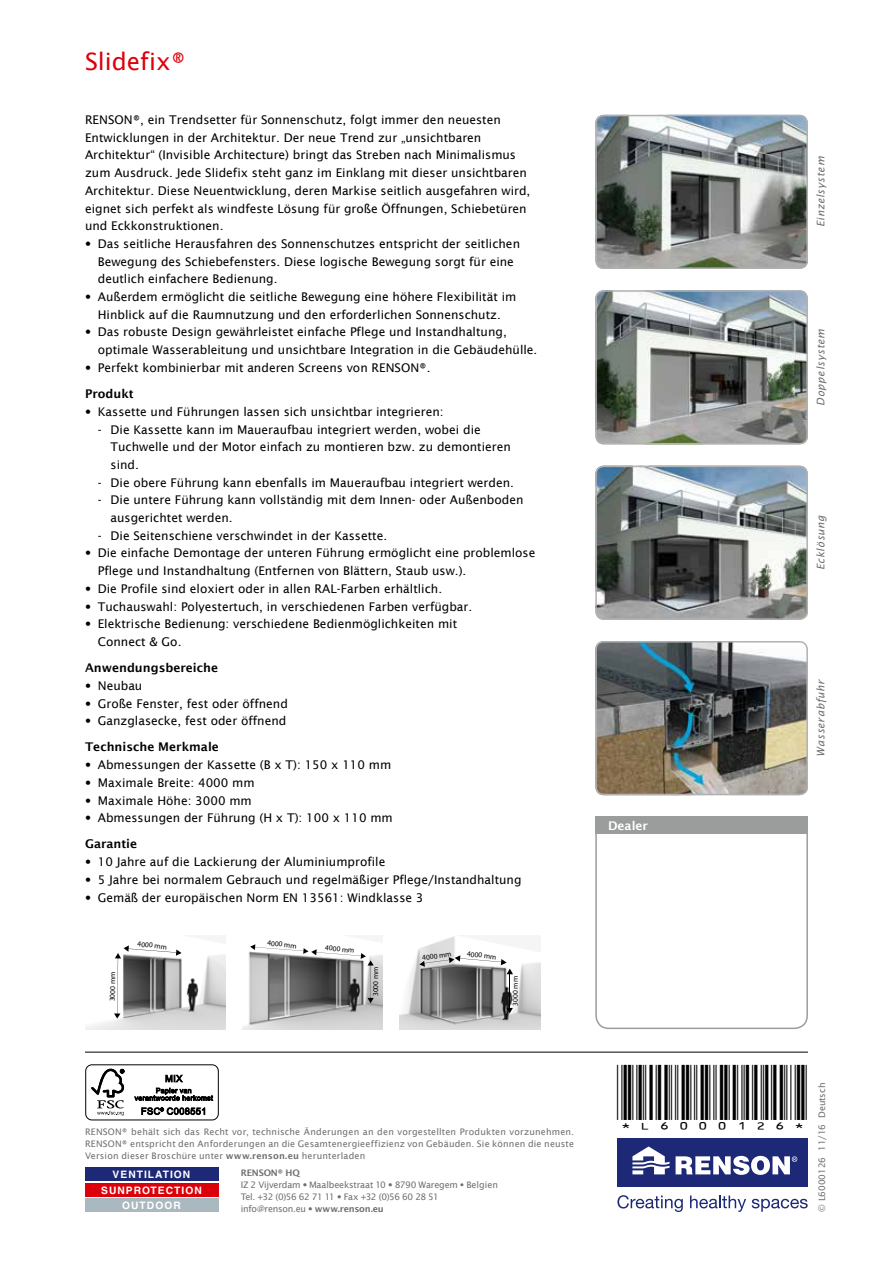
<style>
.page{position:relative;width:893px;height:1263px;background:#fff}
.page>*{position:absolute;margin:0;border:0;box-sizing:border-box;transform-origin:0 0}
.t1{font:24px "Lucida Sans";color:#dc000b}
.t2{font:18px "ID Automation HC39 M";letter-spacing:.1em;color:#000}
.t3{font:12px/17.7px "Lucida Sans";color:#000}
.t4{font:600 12px "Lucida Sans";color:#000}
.t5{font:600 12px "Lucida Sans";color:#fff}
.t6{font:italic 10.5px "Lucida Sans";letter-spacing:.055em;color:#6e6e6d}
.t7{font:700 10.2px/15.8px "Helvetica LT Std";letter-spacing:.1em;color:#fff;text-align:center}
.t8{font:9px/12px "Lucida Sans";color:#6e6e6d;text-align:justify}
.t9{font:9px/12px "Lucida Sans";letter-spacing:-.02em;color:#6e6e6d}
.t10{font:7.5px "Myriad Pro";color:#000}
.s1{font-family:"Helvetica Neue LT Std"}
.s2{font-weight:600}
.s3{font-family:"Helvetica LT Std";font-weight:700}
</style>
<div class="page">
<div style="left:595px;top:816px;width:213px;height:213px;border:2px solid #9b9c9c;border-radius:13px"></div>
<hr style="left:85px;top:1052px;width:723px;height:1px;background:#000">
<div style="left:617px;top:1138px;width:191px;height:49px;background:#1d2977"></div>
<svg style="left:632px;top:1146px;width:37px;height:28px"></svg>
<svg style="left:676px;top:1156px;width:121px;height:19px"></svg>
<svg style="left:617px;top:1195px;width:66px;height:17px"></svg>
<svg style="left:690px;top:1195px;width:56px;height:17px"></svg>
<svg style="left:752px;top:1199px;width:56px;height:13px"></svg>
<div style="left:85px;top:1167px;width:134px;height:13px;background:#1d2977"></div>
<div style="left:85px;top:1183px;width:134px;height:13px;background:#dc000b"></div>
<div style="left:85px;top:1198px;width:134px;height:14px;background:#aab8c0"></div>
<img style="left:242px;top:935px;width:141px;height:94px">
<svg style="left:250px;top:944px;width:124px;height:21px"></svg>
<svg style="left:367px;top:998px;width:7px;height:5px"></svg>
<img style="left:85px;top:935px;width:140px;height:94px">
<svg style="left:114px;top:945px;width:68px;height:73px"></svg>
<img style="left:400px;top:935px;width:140px;height:94px">
<svg style="left:506px;top:1008px;width:7px;height:5px"></svg>
<svg style="left:419px;top:955px;width:94px;height:19px"></svg>
<hr style="left:370px;top:963px;width:1px;height:39px;background:#000">
<hr style="left:510px;top:971px;width:1px;height:41px;background:#000">
<img style="left:598px;top:115px;width:210px;height:151px">
<div style="left:595px;top:115px;width:213px;height:154px;border:2px solid #b1b1b2;border-radius:8px"></div>
<img style="left:598px;top:644px;width:210px;height:151px">
<div style="left:595px;top:641px;width:213px;height:154px;border:2px solid #b1b1b2;border-radius:8px"></div>
<img style="left:598px;top:466px;width:210px;height:151px">
<div style="left:595px;top:466px;width:213px;height:154px;border:2px solid #b1b1b2;border-radius:8px"></div>
<img style="left:598px;top:293px;width:210px;height:151px">
<div style="left:595px;top:290px;width:213px;height:154px;border:2px solid #b1b1b2;border-radius:8px"></div>
<div style="left:85px;top:1064px;width:134px;height:56px;border:1px solid #000;border-radius:6px"></div>
<svg style="left:91px;top:1069px;width:33px;height:46px"></svg>
<svg style="left:134px;top:1074px;width:79px;height:27px"></svg>
<svg style="left:141px;top:1107px;width:64px;height:8px"></svg>
<div style="left:595px;top:816px;width:213px;height:17px;background:#9b9c9c"></div>
<h1 class="t1" style="left:85px;top:47px;width:102px">Slidefix®</h1>
<p class="t3" style="left:85px;top:111px;width:447px">RENSON®, ein Trendsetter für Sonnenschutz, folgt immer den neuesten Entwicklungen in der Architektur. Der neue Trend zur „unsichtbaren Architektur“ (Invisible Architecture) bringt das Streben nach Minimalismus zum Ausdruck. Jede Slidefix steht ganz im Einklang mit dieser unsichtbaren Architektur. Diese Neuentwicklung, deren Markise seitlich ausgefahren wird, eignet sich perfekt als windfeste Lösung für große Öffnungen, Schiebetüren und Eckkonstruktionen.</p>
<p class="t3" style="left:98px;top:235px;width:424px;text-indent:-13px"><span class="s1">•</span> Das seitliche Herausfahren des Sonnenschutzes entspricht der seitlichen<br>Bewegung des Schiebefensters. Diese logische Bewegung sorgt für eine deutlich einfachere Bedienung.</p>
<p class="t3" style="left:85px;top:288px;width:433px;text-align:center"><span class="s1">•</span> Außerdem ermöglicht die seitliche Bewegung eine höhere Flexibilität im<br>Hinblick auf die Raumnutzung und den erforderlichen Sonnenschutz.</p>
<p class="t3" style="left:98px;top:323px;width:441px;text-indent:-13px"><span class="s1">•</span> Das robuste Design gewährleistet einfache Pflege und Instandhaltung, optimale Wasserableitung und unsichtbare Integration in die Gebäudehülle.</p>
<p class="t3" style="left:85px;top:354px;width:347px;line-height:26.2px"><span class="s1">•</span> Perfekt kombinierbar mit anderen Screens von RENSON®.<br><span class="s2">Produkt</span></p>
<p class="t3" style="left:85px;top:403px;width:360px"><span class="s1">•</span> Kassette und Führungen lassen sich unsichtbar integrieren:</p>
<p class="t3" style="left:111px;top:420px;width:402px;text-indent:-13px">- Die Kassette kann im Maueraufbau integriert werden, wobei die<br>Tuchwelle und der Motor einfach zu montieren bzw. zu demontieren sind.</p>
<p class="t3" style="left:98px;top:473px;width:418px">- Die obere Führung kann ebenfalls im Maueraufbau integriert werden.</p>
<p class="t3" style="left:111px;top:491px;width:414px;text-indent:-13px">- Die untere Führung kann vollständig mit dem Innen- oder Außenboden ausgerichtet werden.</p>
<p class="t3" style="left:98px;top:527px;width:291px">- Die Seitenschiene verschwindet in der Kassette.</p>
<p class="t3" style="left:98px;top:544px;width:439px;text-indent:-13px"><span class="s1">•</span> Die einfache Demontage der unteren Führung ermöglicht eine problemlose<br>Pflege und Instandhaltung (Entfernen von Blättern, Staub usw.).</p>
<p class="t3" style="left:85px;top:580px;width:359px"><span class="s1">•</span> Die Profile sind eloxiert oder in allen RAL-Farben erhältlich.</p>
<p class="t3" style="left:85px;top:597px;width:389px"><span class="s1">•</span> Tuchauswahl: Polyestertuch, in verschiedenen Farben verfügbar.</p>
<p class="t3" style="left:98px;top:615px;width:361px;text-indent:-13px"><span class="s1">•</span> Elektrische Bedienung: verschiedene Bedienmöglichkeiten mit<br>Connect &amp; Go.</p>
<p class="t4" style="left:85px;top:661px;width:135px">Anwendungsbereiche</p>
<p class="t3" style="left:85px;top:677px;width:59px"><span class="s1">•</span> Neubau</p>
<p class="t3" style="left:85px;top:694px;width:204px"><span class="s1">•</span> Große Fenster, fest oder öffnend</p>
<p class="t3" style="left:85px;top:708px;width:203px;line-height:26.2px"><span class="s1">•</span> Ganzglasecke, fest oder öffnend<br><span class="s2">Technische Merkmale</span></p>
<p class="t3" style="left:85px;top:756px;width:308px"><span class="s1">•</span> Abmessungen der Kassette (B x T): 150 x 110 mm</p>
<p class="t3" style="left:85px;top:774px;width:171px"><span class="s1">•</span> Maximale Breite: 4000 mm</p>
<p class="t3" style="left:85px;top:791px;width:168px"><span class="s1">•</span> Maximale Höhe: 3000 mm</p>
<p class="t3" style="left:85px;top:805px;width:309px;line-height:26.2px"><span class="s1">•</span> Abmessungen der Führung (H x T): 100 x 110 mm<br><span class="s2">Garantie</span></p>
<p class="t3" style="left:85px;top:853px;width:302px"><span class="s1">•</span> 10 Jahre auf die Lackierung der Aluminiumprofile</p>
<p class="t3" style="left:85px;top:871px;width:438px"><span class="s1">•</span> 5 Jahre bei normalem Gebrauch und regelmäßiger Pflege/Instandhaltung</p>
<p class="t3" style="left:85px;top:888px;width:340px"><span class="s1">•</span> Gemäß der europäischen Norm EN 13561: Windklasse 3</p>
<p class="t10" style="left:108px;top:1001px;width:31px;rotate:-89deg">3000 mm</p>
<p class="t10" style="left:268px;top:938px;width:31px;rotate:6deg">4000 mm</p>
<p class="t10" style="left:138px;top:940px;width:31px;rotate:6deg">4000 mm</p>
<p class="t10" style="left:326px;top:943px;width:31px;rotate:6deg">4000 mm</p>
<p class="t10" style="left:372px;top:996px;width:31px;rotate:-90deg">3000 mm</p>
<p class="t10" style="left:422px;top:953px;width:31px;rotate:-8deg">4000 mm</p>
<p class="t10" style="left:467px;top:949px;width:31px;rotate:6deg">4000 mm</p>
<p class="t10" style="left:511px;top:1006px;width:31px;rotate:-90deg">3000 mm</p>
<p class="t8" style="left:85px;top:1126px;width:490px">RENSON® behält sich das Recht vor, technische Änderungen an den vorgestellten Produkten vorzunehmen.<br>RENSON® entspricht den Anforderungen an die Gesamtenergieeffizienz von Gebäuden. Sie können die neuste Version dieser Broschüre unter <span class="s2">www.renson.eu</span> herunterladen</p>
<p class="t7" style="left:101px;top:1166px;width:102px">VENTILATION<br>SUNPROTECTION<br>OUTDOOR</p>
<p class="t9" style="left:241px;top:1167px;width:259px"><span class="s2">RENSON® HQ<br></span>IZ 2 Vijverdam <span class="s1">•</span> Maalbeekstraat 10 <span class="s1">•</span> 8790 Waregem <span class="s3">•</span> Belgien Tel. +32 (0)56 62 71 11 <span class="s1">•</span> Fax +32 (0)56 60 28 51 info@renson.eu <span class="s1">•</span> <span class="s2">www.renson.eu</span></p>
<p class="t5" style="left:608px;top:818px;width:41px">Dealer</p>
<p class="t6" style="left:815px;top:227px;width:72px;rotate:-90deg">Einzelsystem</p>
<p class="t6" style="left:815px;top:406px;width:78px;rotate:-90deg">Doppelsystem</p>
<p class="t6" style="left:815px;top:570px;width:56px;rotate:-90deg">Ecklösung</p>
<p class="t6" style="left:815px;top:756px;width:79px;rotate:-90deg">Wasserabfuhr</p>
<h2 class="t2" style="left:617px;top:1103px;width:192px">*L6000126*</h2>
<p class="t8" style="left:816px;top:1212px;width:131px;rotate:-90deg">© L6000126 11/16 Deutsch</p>
</div>
